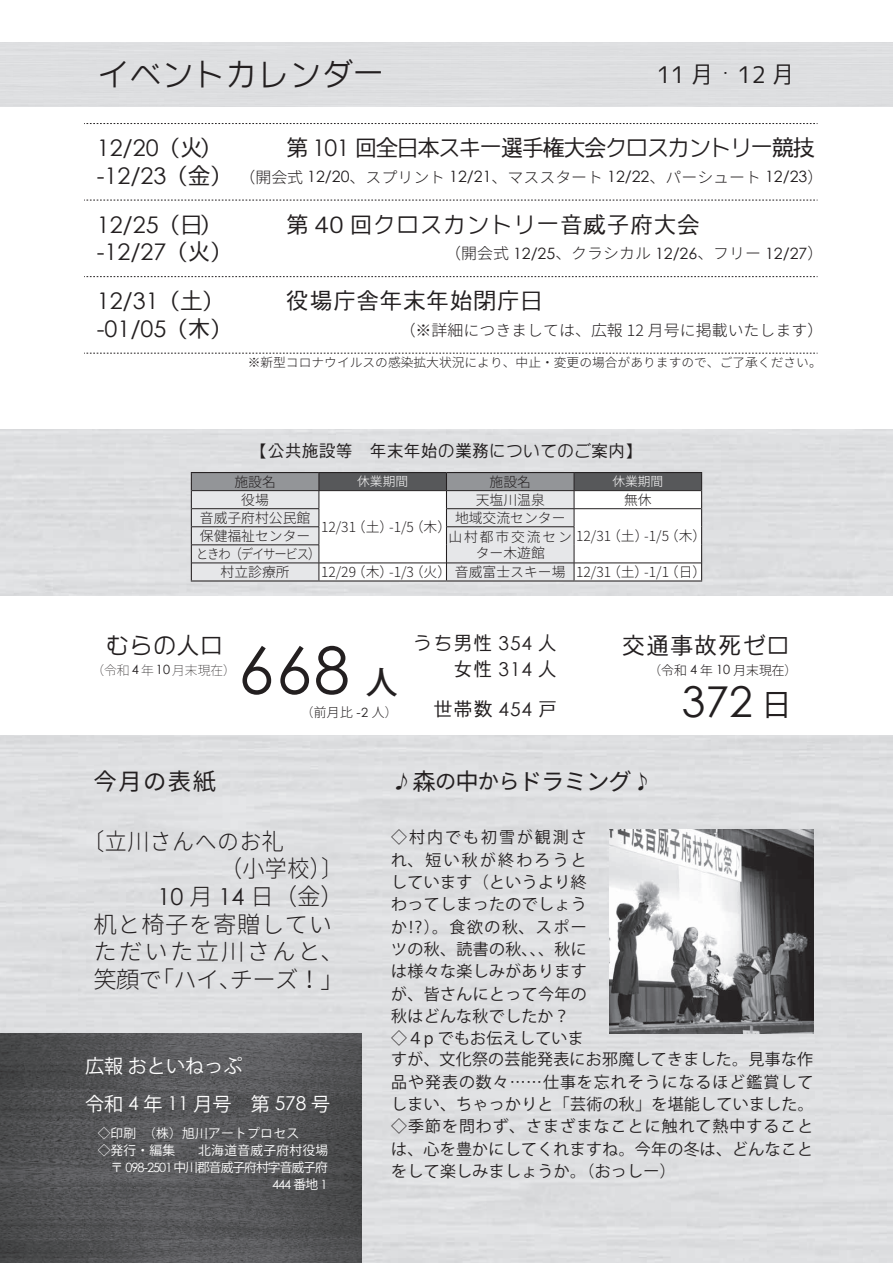
<style>
.page{position:relative;width:893px;height:1263px;background:#fff}
.page>*{position:absolute;margin:0;border:0;box-sizing:border-box;transform-origin:0 0}
.t1{font:64.8px "Century Gothic";color:#231f20}
.t2{font:42.45px "Century Gothic";color:#231f20}
.t3{font:31.95px "Higashi Ome Gothic";color:#231f20}
.t4{font:500 31.95px "Koz Go Pr 6 N";color:#231f20}
.t5{font:30.9px "Koz Go Pr 6 N";color:#231f20}
.t6{font:300 23.4px "Noto Sans CJ Kjp";letter-spacing:.025em;color:#231f20}
.t7{font:23.4px "Higashi Ome Gothic";letter-spacing:.03em;color:#231f20}
.t8{font:23.4px "Noto Sans CJ Kjp";letter-spacing:.01em;color:#231f20}
.t9{font:300 23.4px "Noto Sans CJ Kjp";letter-spacing:.025em;color:#231f20;scale:.94 1}
.t10{font:300 23.4px "Noto Sans CJ Kjp";letter-spacing:.09em;color:#231f20}
.t11{font:22.95px "Century Gothic";color:#231f20}
.t12{font:22.95px "Higashi Ome Gothic";color:#231f20}
.t13{font:22.95px "Higashi Ome Gothic";letter-spacing:-.1em;color:#231f20}
.t14{font:19.2px "Koz Go Pr 6 N";color:#fff}
.t15{font:19.2px/25.5px "Higashi Ome Gothic";letter-spacing:.05em;color:#231f20;text-align:right}
.t16{font:16.95px "Higashi Ome Gothic";color:#231f20}
.t17{font:15.9px/22.2px "Koz Go Pr 6 N";letter-spacing:.025em;color:#231f20}
.t18{font:300 15.6px "Noto Sans CJ Kjp";color:#231f20}
.t19{font:300 13.8px/18px "Noto Sans CJ Kjp";color:#231f20;text-align:center}
.t20{font:300 13.8px "Noto Sans CJ Kjp";letter-spacing:.13em;color:#231f20}
.t21{font:300 13.8px "Noto Sans CJ Kjp";letter-spacing:-.1em;color:#231f20;scale:.9 1}
.t22{font:12.75px/17px "Koz Go Pr 6 N";letter-spacing:-.075em;color:#fff}
.t23{font:12.75px/17px "Koz Go Pr 6 N";letter-spacing:.02em;color:#fff}
.t24{font:300 12.75px "Koz Go Pr 6 N";color:#231f20}
.t25{font:200 12.75px "Koz Go Pr 6 N";color:#231f20}
.t26{font:300 12.75px "Noto Sans CJ Kjp";color:#fff}
.t27{font:12.75px "Century Gothic";color:#fff}
.t28{font:300 12.45px "Noto Sans CJ Kjp";color:#231f20}
.s1{font-family:"Higashi Ome Gothic"}
.s2{font-family:"Century Gothic"}
.s3{font-family:"Noto Sans CJ Kjp";font-weight:300;font-size:15.6px}
.s4{font-family:"Century Gothic";font-weight:400}
.s5{font-family:"Koz Go Pr 6 N"}
.s6{font-size:21.3px}
</style>
<div class="page">
<svg style="left:84px;top:123px;width:734px;height:1px"></svg>
<svg style="left:84px;top:200px;width:734px;height:1px"></svg>
<svg style="left:84px;top:276px;width:734px;height:1px"></svg>
<svg style="left:84px;top:353px;width:734px;height:1px"></svg>
<svg style="left:191px;top:472px;width:511px;height:109px"></svg>
<hr style="left:192px;top:490px;width:127px;height:1px;background:#231f20">
<hr style="left:319px;top:490px;width:127px;height:1px;background:#231f20">
<hr style="left:446px;top:490px;width:128px;height:1px;background:#231f20">
<hr style="left:574px;top:490px;width:127px;height:1px;background:#231f20">
<div style="left:0;top:736px;width:893px;height:527px;background:#dedfe1"></div>
<img style="left:0;top:1033px;width:361px;height:230px">
<img style="left:609px;top:829px;width:204px;height:204px">
<svg style="left:636px;top:772px;width:12px;height:19px"></svg>
<svg style="left:396px;top:772px;width:13px;height:19px"></svg>
<h3 class="t3" style="left:98px;top:52px;width:289px">イベントカレンダー</h3>
<h3 class="t7" style="left:657px;top:58px;width:140px">11 月・12月</h3>
<h3 class="t11" style="left:97px;top:132px;width:108px">12/20<span class="s1">（火</span></h3>
<h3 class="t12" style="left:199px;top:132px;width:25px">）</h3>
<h3 class="t13" style="left:286px;top:132px;width:531px">第 <span class="s2">101</span> 回全日本スキー選手権大会クロスカントリー競技</h3>
<h3 class="t11" style="left:97px;top:160px;width:160px">-12/23<span class="s1">（金）</span><span class="s3">（</span></h3>
<p class="t18" style="left:255px;top:168px;width:569px">開会式 <span class="s4">12/20</span>、スプリント <span class="s4">12/21</span>、マススタート <span class="s4">12/22</span>、パーシュート <span class="s4">12/23</span>(</p>
<h3 class="t11" style="left:97px;top:208px;width:108px">12/25<span class="s1">（日</span></h3>
<h3 class="t12" style="left:199px;top:209px;width:25px">）</h3>
<h3 class="t12" style="left:286px;top:209px;width:416px">第 40 回クロスカントリー音威子府大会</h3>
<h3 class="t11" style="left:97px;top:236px;width:137px">-12/27<span class="s1">（火）</span></h3>
<p class="t18" style="left:445px;top:245px;width:380px">（開会式 <span class="s4">12/25</span>、クラシカル <span class="s4">12/26</span>、フリー <span class="s4">12/27</span>(</p>
<h3 class="t11" style="left:97px;top:285px;width:129px">12/31<span class="s1">（土）</span></h3>
<h3 class="t12" style="left:286px;top:285px;width:259px">役場庁舎年末年始閉庁日</h3>
<h3 class="t11" style="left:97px;top:313px;width:137px">-01/05<span class="s1">（木）</span></h3>
<p class="t18" style="left:400px;top:321px;width:425px">（※詳細につきましては、広報 12 月号に掲載いたします(</p>
<p class="t28" style="left:248px;top:355px;width:576px">※新型コロナウイルスの感染拡大状況により、中止・変更の場合がありますので、ご了承ください。</p>
<p class="t16" style="left:251px;top:439px;width:393px">【公共施設等　年末年始の業務についてのご案内【</p>
<p class="t26" style="left:612px;top:475px;width:53px">休業期間</p>
<p class="t19" style="left:234px;top:473px;width:43px">施設名役場</p>
<p class="t19" style="left:490px;top:473px;width:43px">施設名</p>
<p class="t26" style="left:357px;top:475px;width:53px">休業期間</p>
<p class="t19" style="left:455px;top:491px;width:112px">天塩川温泉<br>地域交流センター</p>
<p class="t19" style="left:624px;top:491px;width:29px">無休</p>
<p class="t19" style="left:200px;top:509px;width:112px">音威子府村公民館</p>
<p class="t19" style="left:352px;top:518px;width:43px">（土）</p>
<p class="t19" style="left:410px;top:518px;width:43px">（木(</p>
<p class="t19" style="left:321px;top:518px;width:37px">12/31</p>
<p class="t19" style="left:389px;top:518px;width:26px">-1/5</p>
<p class="t19" style="left:607px;top:527px;width:43px">（土）</p>
<p class="t19" style="left:665px;top:527px;width:43px">（木(</p>
<p class="t19" style="left:200px;top:527px;width:112px">保健福祉センター</p>
<p class="t20" style="left:449px;top:529px;width:164px">山村都市交流セン 12/31</p>
<p class="t19" style="left:644px;top:527px;width:26px">-1/5</p>
<p class="t21" style="left:196px;top:546px;width:140px">ときわ（デイサービス）</p>
<p class="t19" style="left:221px;top:563px;width:71px">村立診療所</p>
<p class="t19" style="left:476px;top:544px;width:71px">ター木遊館</p>
<p class="t19" style="left:352px;top:563px;width:43px">（木）</p>
<p class="t19" style="left:410px;top:563px;width:157px">（火）音威富士スキー場</p>
<p class="t19" style="left:321px;top:563px;width:37px">12/29</p>
<p class="t19" style="left:389px;top:563px;width:26px">-1/3</p>
<p class="t19" style="left:607px;top:563px;width:43px">（土）</p>
<p class="t19" style="left:665px;top:563px;width:43px">（日(</p>
<p class="t19" style="left:576px;top:563px;width:37px">12/31</p>
<p class="t19" style="left:644px;top:563px;width:26px">-1/1</p>
<h3 class="t7" style="left:106px;top:629px;width:118px">むらの人口</h3>
<p class="t25" style="left:91px;top:663px;width:146px">（令和 <span class="s4">4</span> 年 <span class="s4">10</span> 月末現在）</p>
<h1 class="t1" style="left:238px;top:625px;width:113px">668</h1>
<h3 class="t4" style="left:366px;top:664px;width:33px">人</h3>
<p class="t24" style="left:301px;top:705px;width:98px">（前月比 <span class="s4">-2</span> 人(</p>
<p class="t15" style="left:413px;top:630px;width:145px">うち男性 <span class="s2">354</span> 人女性 <span class="s2">314</span> 人</p>
<p class="t15" style="left:433px;top:696px;width:125px">世帯数 <span class="s2">454</span> 戸</p>
<h3 class="t7" style="left:622px;top:629px;width:169px">交通事故死ゼロ</h3>
<p class="t24" style="left:648px;top:663px;width:150px">（令和 <span class="s4">4</span> 年 <span class="s4">10</span> 月末現在(</p>
<h3 class="t5" style="left:761px;top:687px;width:32px">日</h3>
<h2 class="t2" style="left:682px;top:672px;width:72px">372</h2>
<h3 class="t8" style="left:94px;top:768px;width:124px">今月の表紙</h3>
<h3 class="t9" style="left:83px;top:828px;width:216px">〔立川さんへのお礼</h3>
<h3 class="t9" style="left:220px;top:856px;width:132px">（小学校〔(</h3>
<h3 class="t6" style="left:158px;top:883px;width:188px"><span class="s4">10</span> 月 <span class="s4">14</span> 日（金(</h3>
<h3 class="t6" style="left:94px;top:911px;width:240px">机と椅子を寄贈してい</h3>
<h3 class="t10" style="left:94px;top:939px;width:252px">ただいた立川さんと、</h3>
<h3 class="t6" style="left:151px;top:966px;width:195px">「ハイチーズ!「</h3>
<h3 class="t6" style="left:94px;top:966px;width:70px">笑顔で</h3>
<h3 class="t6" style="left:219px;top:966px;width:25px">、</h3>
<p class="t14" style="left:85px;top:1055px;width:159px">広報おといねっぷ</p>
<p class="t14" style="left:85px;top:1093px;width:247px">令和 <span class="s2">4</span> 年 <span class="s2">11</span> 月号　第 <span class="s2">578</span> 号</p>
<p class="t23" style="left:198px;top:1125px;width:131px;text-indent:-101px">◇印刷　（株）旭川アートプロセス<br>北海道音威子府村役場</p>
<p class="t22" style="left:98px;top:1142px;width:232px">◇発行・編集　<br>　〒 <span class="s2">098-2501</span> 中川郡音威子府村字音威子府</p>
<p class="t27" style="left:272px;top:1175px;width:57px">444 <span class="s5">番地</span> 1</p>
<h3 class="t8" style="left:413px;top:768px;width:221px">森<span class="s6">の</span>中<span class="s6">から</span>ドラミング</h3>
<p class="t17" style="left:391px;top:827px;width:424px">◇村内でも初雪が観測さ<br>れ、短い秋が終わろうと<br>しています（というより終<br>わってしまったのでしょう<br>か⁉）。食欲の秋、スポー<br>ツの秋、読書の秋、、、秋に<br>は様々な楽しみがあります<br>が、皆さんにとって今年の<br>秋はどんな秋でしたか?<br>◇４p でもお伝えしていま<br>すが、文化祭の芸能発表にお邪魔してきました。見事な作品や発表の数々……仕事を忘れそうになるほど鑑賞してしまい、ちゃっかりと「芸術の秋」を堪能していました。◇季節を問わず、さまざまなことに触れて熱中することは、心を豊かにしてくれますね。今年の冬は、どんなことをして楽しみましょうか。（おっしー(</p>
</div>
